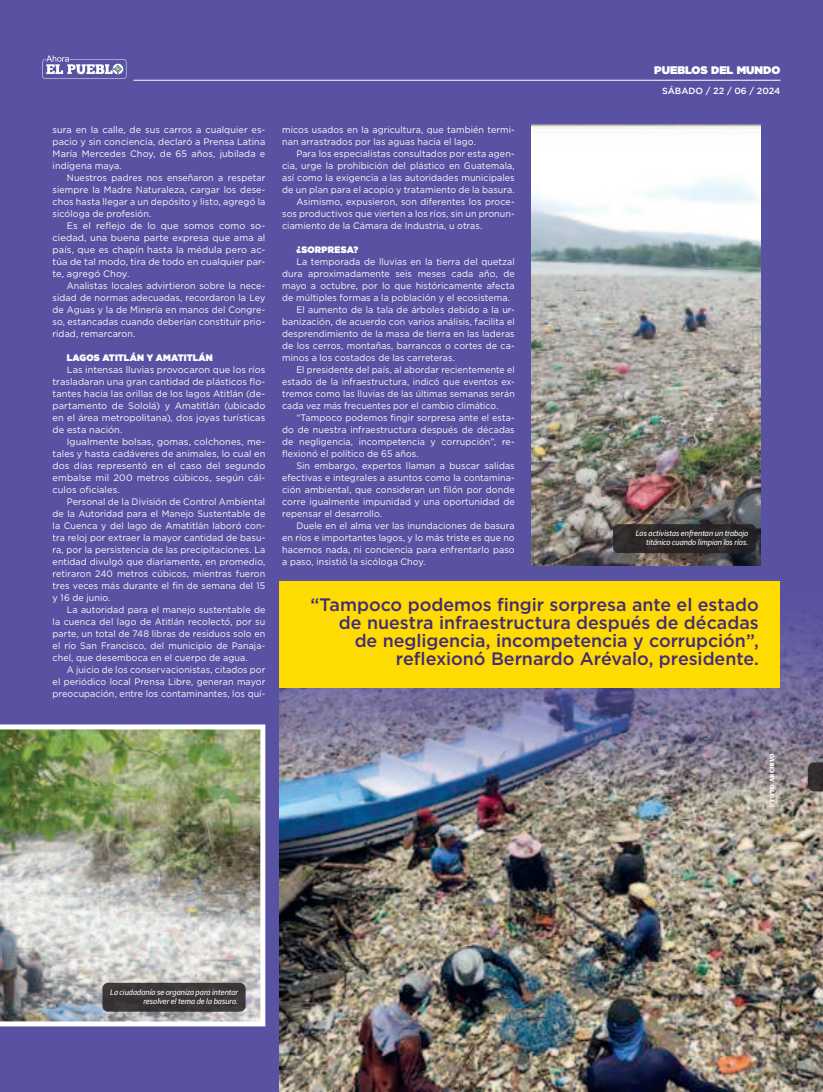
<style>
.page{position:relative;width:823px;height:1092px;background:#fff}
.page>*{position:absolute;margin:0;border:0;box-sizing:border-box;transform-origin:0 0}
.t1{font:500 18px/18px "Gotham";color:#432b77;text-align:right}
.t2{font:900 11px "Gotham";color:#fff}
.t3{font:9.4px/12px "Gotham";letter-spacing:.01em;color:#fff;text-align:justify;scale:.95 1}
.t4{font:9.4px/12px "Gotham";letter-spacing:.01em;color:#fff;text-align:justify}
.t5{font:9.4px "Gotham";letter-spacing:.01em;color:#fff;scale:.93 1}
.t6{font:900 9.4px "Gotham";letter-spacing:.02em;color:#fff;scale:.95 1}
.t7{font:500 9px "Gotham";color:#fff}
.t8{font:italic 8px/9px "Guardian Sans";letter-spacing:.005em;color:#fff;text-align:right}
.t9{font:700 6px "Guardian Egyptian";letter-spacing:.025em;color:#fff}
</style>
<div class="page">
<div style="left:0;top:0;width:822px;height:1091px;background:#5952a2"></div>
<hr style="left:133px;top:80px;width:647px;height:1px;background:#fff">
<svg style="left:42px;top:55px;width:84px;height:24px"></svg>
<img style="left:279px;top:583px;width:543px;height:508px">
<img style="left:531px;top:124px;width:229px;height:441px">
<img style="left:0;top:724px;width:265px;height:302px">
<svg style="left:612px;top:524px;width:143px;height:29px;background:#2c2828"></svg>
<div style="left:102px;top:982px;width:143px;height:29px;background:#3a3737;border-radius:6px"></div>
<svg style="left:807px;top:762px;width:15px;height:29px"></svg>
<div style="left:279px;top:581px;width:500px;height:107px;background:#ffdc01"></div>
<p class="t4" style="left:53px;top:124px;width:214px">sura en la calle, de sus carros a cualquier es&shy;pacio y sin conciencia, declaró a Prensa Latina María Mercedes Choy, de 65 años, jubilada e indígena maya.</p>
<p class="t3" style="left:53px;top:172px;width:225px;text-indent:14px">Nuestros padres nos enseñaron a respetar siempre la Madre Naturaleza, cargar los dese&shy;chos hasta llegar a un depósito y listo, agregó la sicóloga de profesión.</p>
<p class="t4" style="left:53px;top:220px;width:214px;text-indent:14px">Es el reflejo de lo que somos como so&shy;ciedad, una buena parte expresa que ama al país, que es chapín hasta la médula pero ac&shy;túa de tal modo, tira de todo en cualquier par&shy;te, agregó Choy.</p>
<p class="t3" style="left:53px;top:280px;width:225px;text-indent:14px">Analistas locales advirtieron sobre la nece&shy;sidad de normas adecuadas, recordaron la Ley de Aguas y la de Minería en manos del Congre&shy;so, estancadas cuando deberían constituir prio&shy;ridad, remarcaron.</p>
<p class="t6" style="left:67px;top:352px;width:155px">LAGOS ATITLÁN Y AMATITLÁN</p>
<p class="t4" style="left:53px;top:364px;width:214px;text-indent:14px">Las intensas lluvias provocaron que los ríos trasladaran una gran cantidad de plásticos flo&shy;tantes hacia las orillas de los lagos Atitlán (de&shy;partamento de Sololá) y Amatitlán (ubicado en el área metropolitana), dos joyas turísticas de esta nación.</p>
<p class="t4" style="left:53px;top:436px;width:214px;text-indent:14px">Igualmente bolsas, gomas, colchones, me&shy;tales y hasta cadáveres de animales, lo cual en dos días representó en el caso del segundo embalse mil 200 metros cúbicos, según cál&shy;culos oficiales.</p>
<p class="t3" style="left:53px;top:496px;width:225px;text-indent:14px">Personal de la División de Control Ambiental de la Autoridad para el Manejo Sustentable de la Cuenca y del lago de Amatitlán laboró con&shy;tra reloj por extraer la mayor cantidad de basu&shy;ra, por la persistencia de las precipitaciones. La entidad divulgó que diariamente, en promedio, retiraron 240 metros cúbicos, mientras fueron tres veces más durante el fin de semana del 15 y 16 de junio.</p>
<p class="t3" style="left:53px;top:604px;width:225px;text-indent:14px">La autoridad para el manejo sustentable de la cuenca del lago de Atitlán recolectó, por su parte, un total de 748 libras de residuos solo en el río San Francisco, del municipio de Panaja&shy;chel, que desemboca en el cuerpo de agua.</p>
<p class="t3" style="left:53px;top:664px;width:225px;text-indent:14px">A juicio de los conservacionistas, citados por el periódico local Prensa Libre, generan mayor preocupación, entre los contaminantes, los quí-</p>
<p class="t2" style="left:654px;top:65px;width:127px">PUEBLOS DEL MUNDO</p>
<p class="t3" style="left:282px;top:124px;width:246px">micos usados en la agricultura, que también termi&shy;nan arrastrados por las aguas hacia el lago.</p>
<p class="t3" style="left:296px;top:148px;width:231px">Para los especialistas consultados por esta agen-</p>
<p class="t3" style="left:282px;top:160px;width:246px">cia, urge la prohibición del plástico en Guatemala,</p>
<p class="t3" style="left:282px;top:172px;width:246px">así como la exigencia a las autoridades municipales</p>
<p class="t3" style="left:282px;top:184px;width:246px">de un plan para el acopio y tratamiento de la basura.</p>
<p class="t3" style="left:296px;top:196px;width:231px">Asimismo, expusieron, son diferentes los proce-</p>
<p class="t3" style="left:282px;top:208px;width:246px">sos productivos que vierten a los ríos, sin un pronun-</p>
<p class="t3" style="left:282px;top:220px;width:212px">ciamiento de la Cámara de Industria, u otras.</p>
<p class="t6" style="left:296px;top:244px;width:67px">¿SORPRESA?</p>
<p class="t3" style="left:296px;top:256px;width:231px">La temporada de lluvias en la tierra del quetzal</p>
<p class="t3" style="left:282px;top:268px;width:246px">dura aproximadamente seis meses cada año, de</p>
<p class="t3" style="left:282px;top:280px;width:246px">mayo a octubre, por lo que históricamente afecta</p>
<p class="t3" style="left:282px;top:292px;width:241px">de múltiples formas a la población y el ecosistema.</p>
<p class="t3" style="left:296px;top:304px;width:231px">El aumento de la tala de árboles debido a la ur-</p>
<p class="t3" style="left:282px;top:316px;width:246px">banización, de acuerdo con varios análisis, facilita el</p>
<p class="t3" style="left:282px;top:328px;width:246px">desprendimiento de la masa de tierra en las laderas</p>
<p class="t3" style="left:282px;top:340px;width:246px">de los cerros, montañas, barrancos o cortes de ca-</p>
<p class="t3" style="left:282px;top:352px;width:183px">minos a los costados de las carreteras.</p>
<p class="t5" style="left:296px;top:366px;width:236px">El presidente del país, al abordar recientemente el</p>
<p class="t5" style="left:282px;top:378px;width:251px">estado de la infraestructura, indicó que eventos ex-</p>
<p class="t5" style="left:282px;top:390px;width:251px">tremos como las lluvias de las últimas semanas serán</p>
<p class="t5" style="left:282px;top:402px;width:234px">cada vez más frecuentes por el cambio climático.</p>
<p class="t3" style="left:296px;top:412px;width:231px">“Tampoco podemos fingir sorpresa ante el esta-</p>
<p class="t3" style="left:282px;top:424px;width:246px">do de nuestra infraestructura después de décadas</p>
<p class="t3" style="left:282px;top:436px;width:246px">de negligencia, incompetencia y corrupción”, re-</p>
<p class="t3" style="left:282px;top:448px;width:145px">flexionó el político de 65 años.</p>
<p class="t3" style="left:296px;top:460px;width:231px">Sin embargo, expertos llaman a buscar salidas</p>
<p class="t3" style="left:282px;top:472px;width:246px">efectivas e integrales a asuntos como la contamina-</p>
<p class="t3" style="left:282px;top:484px;width:246px">ción ambiental, que consideran un filón por donde</p>
<p class="t3" style="left:282px;top:496px;width:246px">corre igualmente impunidad y una oportunidad de</p>
<p class="t3" style="left:282px;top:508px;width:107px">repensar el desarrollo.</p>
<p class="t3" style="left:296px;top:520px;width:231px">Duele en el alma ver las inundaciones de basura</p>
<p class="t3" style="left:282px;top:532px;width:246px">en ríos e importantes lagos, y lo más triste es que no</p>
<p class="t3" style="left:282px;top:544px;width:246px">hacemos nada, ni conciencia para enfrentarlo paso</p>
<p class="t3" style="left:282px;top:556px;width:152px">a paso, insistió la sicóloga Choy.</p>
<p class="t7" style="left:661px;top:85px;width:120px">SÁBADO / 22 / 06 / 2024</p>
<p class="t8" style="left:635px;top:529px;width:114px">Los activistas enfrentan un trabajo titánico cuando limpian los ríos.</p>
<h1 class="t1" style="left:310px;top:596px;width:450px">“Tampoco podemos fingir sorpresa ante el estado de nuestra infraestructura después de décadas<br>de negligencia, incompetencia y corrupción”, reflexionó Bernardo Arévalo, presidente.</h1>
<p class="t9" style="left:769px;top:807px;width:55px;rotate:-90deg">// FOTO: ARCHIVO</p>
<p class="t8" style="left:110px;top:988px;width:129px">La ciudadanía se organiza para intentar resolver el tema de la basura.</p>
</div>
